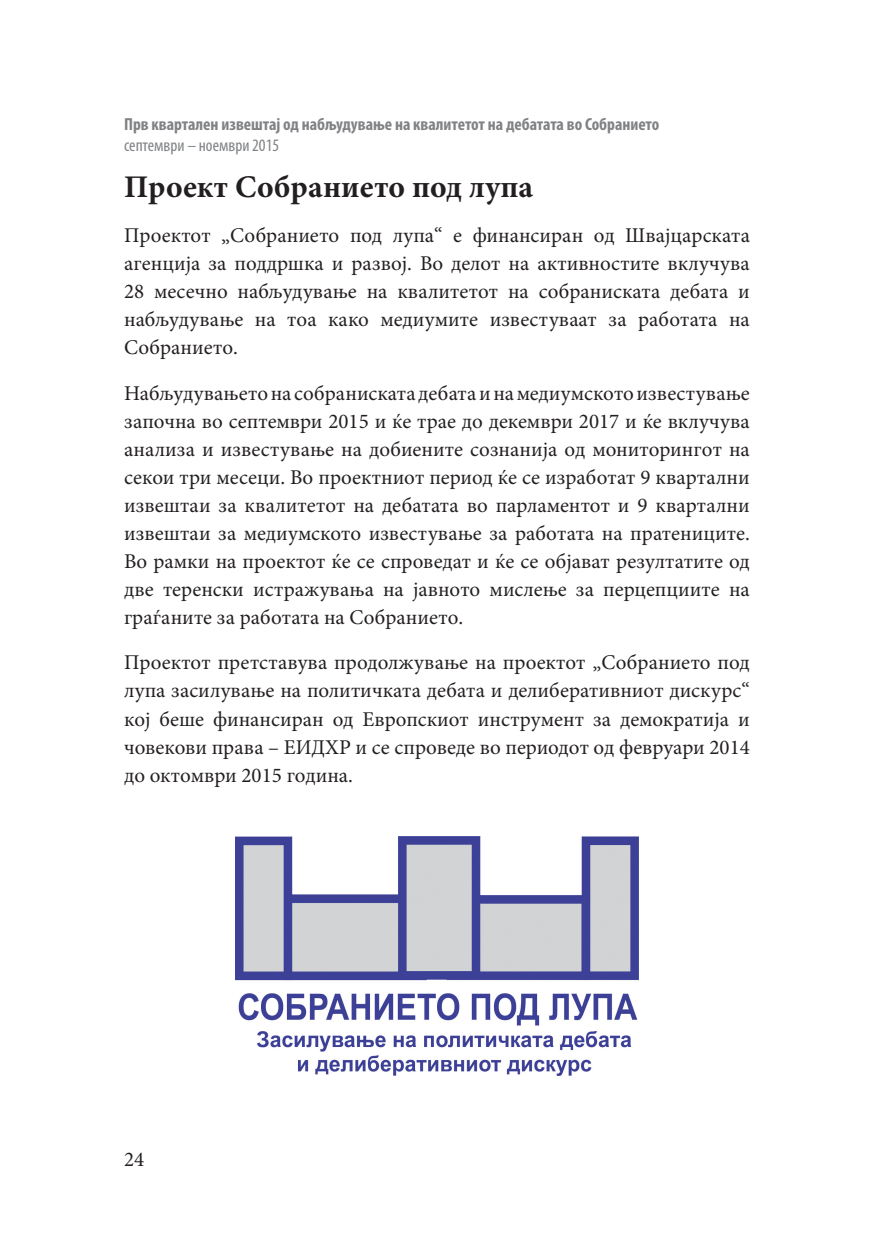
<style>
.page{position:relative;width:874px;height:1241px;background:#fff}
.page>*{position:absolute;margin:0;border:0;box-sizing:border-box;transform-origin:0 0}
.Intext_Heading{font:700 31.5px "Minion Pro";letter-spacing:.005em;color:#231f20}
.t1{font:21px/28px "Minion Pro";color:#231f20;text-align:justify}
.t2{font:700 condensed 17.5px "Myriad Pro";color:#808285}
.t3{font:condensed 17.5px "Myriad Pro";color:#808285}
</style>
<div class="page">
<img style="left:235px;top:836px;width:403px;height:239px">
<p class="t2" style="left:124px;top:113px;width:536px">Прв квартален извештај од набљудување на квалитетот на дебатата во Собранието</p>
<p class="t3" style="left:124px;top:134px;width:156px">септември – ноември 2015</p>
<p class="Intext_Heading" style="left:124px;top:164px;width:410px">Проект Собранието под лупа</p>
<p class="t1" style="left:124px;top:221px;width:627px">Проектот „Собранието под лупа“ е финансиран од Швајцарската агенција за поддршка и развој. Во делот на активностите вклучува 28 месечно набљудување на квалитетот на собраниската дебата и набљудување на тоа како медиумите известуваат за работата на Собранието.</p>
<p class="t1" style="left:124px;top:379px;width:627px">Набљудувањето на собраниската дебата и на медиумското известување започна во септември 2015 и ќе трае до декември 2017 и ќе вклучува анализа и известување на добиените сознанија од мониторингот на секои три месеци. Во проектниот период ќе се изработат 9 квартални извештаи за квалитетот на дебатата во парламентот и 9 квартални извештаи за медиумското известување за работата на пратениците.<br>Во рамки на проектот ќе се спроведат и ќе се објават резултатите од две теренски истражувања на јавното мислење за перцепциите на граѓаните за работата на Собранието.</p>
<p class="t1" style="left:124px;top:648px;width:627px">Проектот претставува продолжување на проектот „Собранието под лупа засилување на политичката дебата и делиберативниот дискурс“ кој беше финансиран од Европскиот инструмент за демократија и човекови права – ЕИДХР и се спроведе во периодот од февруари 2014 до октомври 2015 година.</p>
<p class="t1" style="left:124px;top:1145px;width:22px">24</p>
</div>
